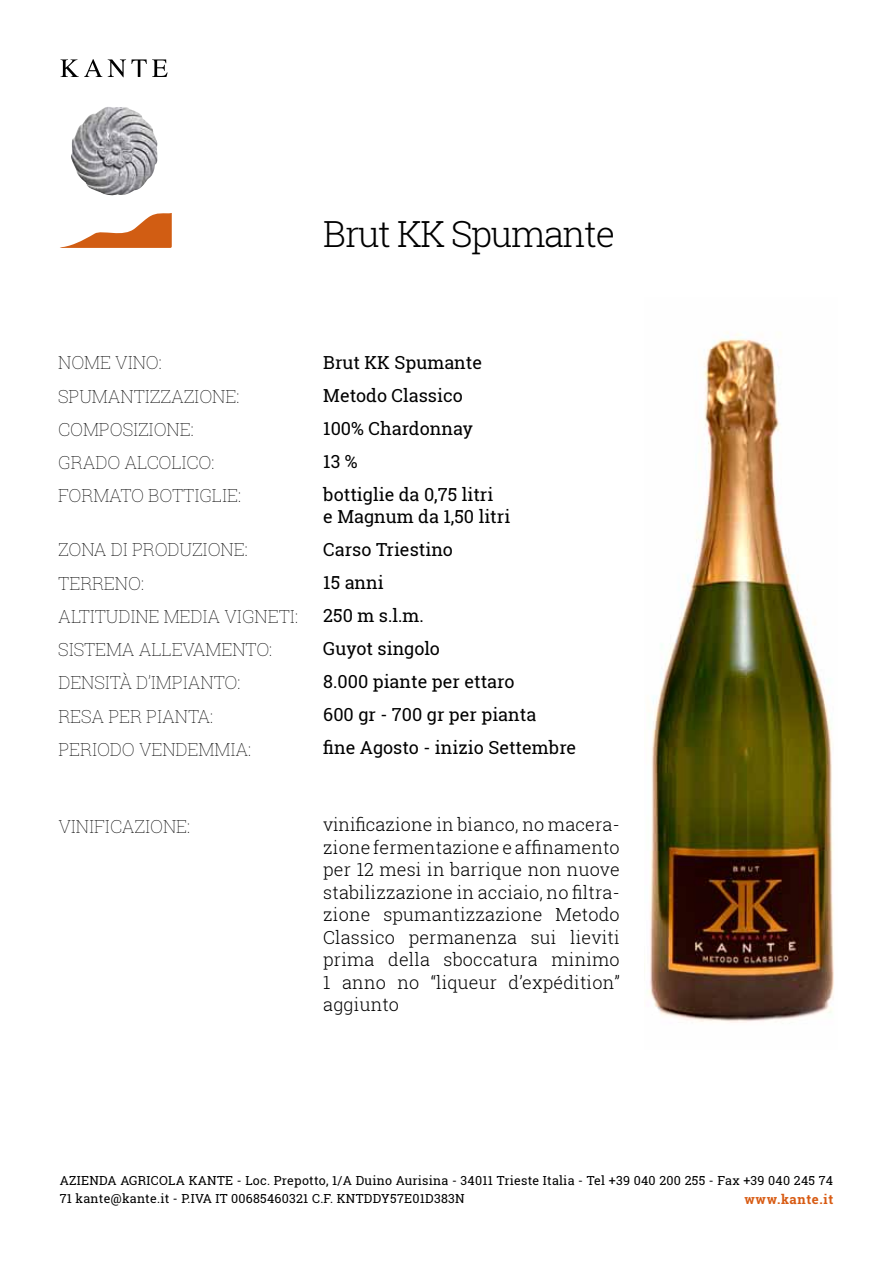
<style>
.page{position:relative;width:893px;height:1263px;background:#fff}
.page>*{position:absolute;margin:0;border:0;box-sizing:border-box;transform-origin:0 0}
.t1{font:300 36px "Roboto Slab";letter-spacing:-.04em;color:#000}
.t2{font:300 18px/22.5px "Roboto Slab";letter-spacing:.01em;color:#000;text-align:justify}
.t3{font:100 18px/33.3px "Roboto Slab";letter-spacing:-.01em;color:#000}
.t4{font:18px/33px "Roboto Slab";color:#000}
.t5{font:700 13.05px "Roboto Slab";letter-spacing:.05em;color:#d85b13}
.t6{font:12.45px/18.3px "Roboto Slab";letter-spacing:.02em;color:#000}
</style>
<div class="page">
<svg style="left:60px;top:59px;width:112px;height:189px"></svg>
<img style="left:648px;top:332px;width:186px;height:691px">
<h1 class="t1" style="left:323px;top:210px;width:293px">Brut KK Spumante</h1>
<p class="t3" style="left:58px;top:346px;width:185px">NOME VINO:<br>SPUMANTIZZAZIONE:<br>COMPOSIZIONE:<br>GRADO ALCOLICO:<br>FORMATO BOTTIG LIE:</p>
<p class="t3" style="left:58px;top:533px;width:241px">ZONA DI PRODUZIONE:<br>TERRENO:<br>ALTITUDINE MEDIA VIGNETI:<br>SISTEMA ALLEVAMENTO:<br>DENSITÀ D’IMPIANT</p>
<p class="t3" style="left:224px;top:666px;width:18px">O:</p>
<p class="t3" style="left:58px;top:699px;width:117px">RESA PER PIANTA</p>
<p class="t3" style="left:58px;top:699px;width:194px;text-indent:152px">:<br>PERIODO VENDEMMIA:</p>
<p class="t3" style="left:58px;top:809px;width:134px">VINIFICAZIONE:</p>
<p class="t4" style="left:323px;top:346px;width:172px">Brut KK Spumante<br>Metodo Classico<br>100% Chardonnay<br>13 %<br>bottiglie da 0,75 litri</p>
<p class="t4" style="left:323px;top:500px;width:254px">e Magnum da 1,50 litri<br>Carso Triestino<br>15 anni<br>250 m s.l.m.<br>Guyot singolo<br>8.000 piante per ettaro<br>600 gr - 700 gr per pianta<br>fine Agosto - inizio Settembre</p>
<p class="t2" style="left:323px;top:813px;width:298px">vinificazione in bianco, no macera&shy;zione fermentazione e affinamento per 12 mesi in barrique non nuove stabilizzazione in acciaio, no filtra&shy;zione spumantizzazione Metodo Classico permanenza sui lieviti prima della sboccatura minimo 1 anno no “liqueur d’expédition” aggiunto</p>
<p class="t6" style="left:60px;top:1171px;width:775px">Azienda Agricola KANTE - Loc. Prepotto, 1/A Duino Aurisina - 34011 Trieste Italia - Tel +39 040 200 255 - Fax +39 040 245 74<br>71 kante@kante.it - P.IVA IT 00685460321 C.F. KNTDDY57E01D383N</p>
<p class="t5" style="left:744px;top:1190px;width:90px">www.kante.it</p>
</div>
